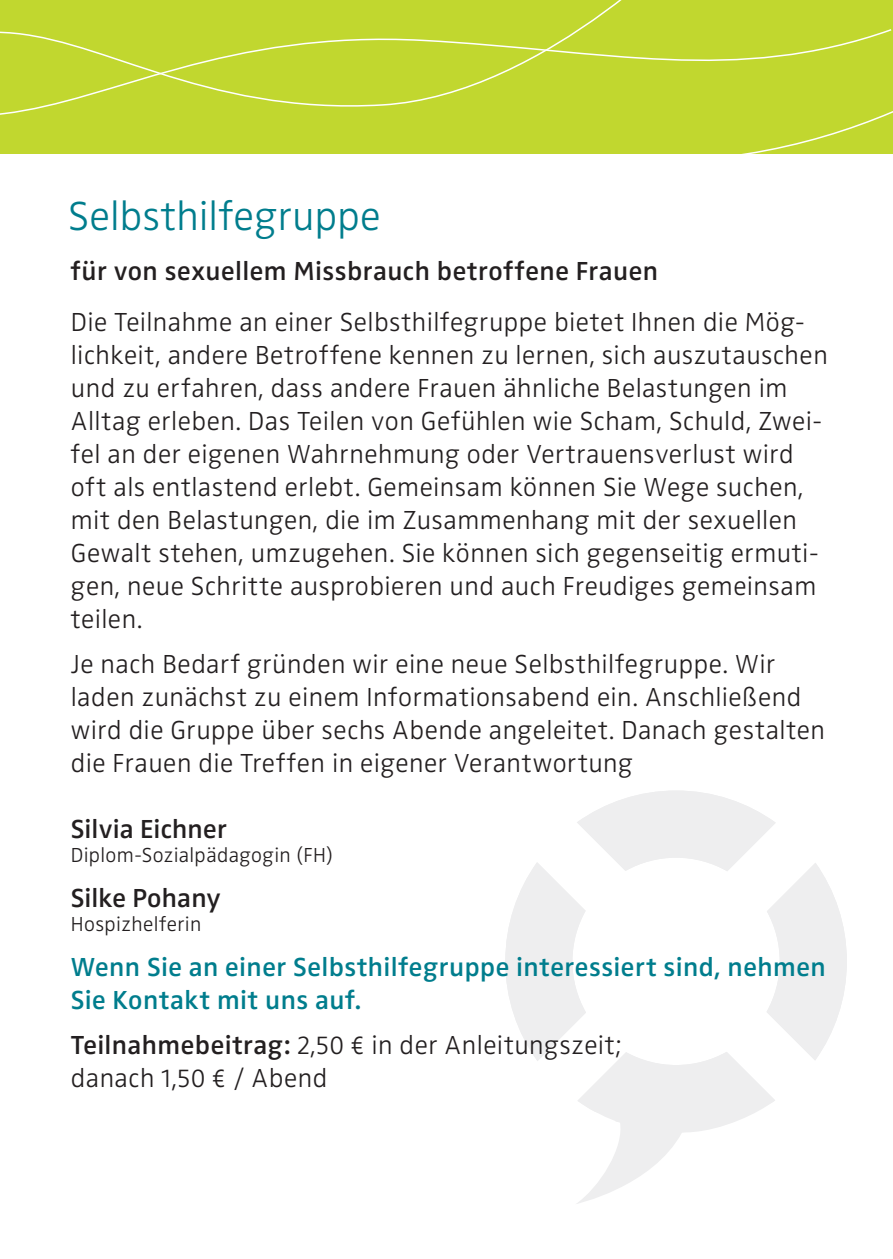
<style>
.page{position:relative;width:893px;height:1259px;background:#fff}
.page>*{position:absolute;margin:0;border:0;box-sizing:border-box;transform-origin:0 0}
.t1{font:42px "Zwo Light LF";letter-spacing:.005em;color:#007d8d}
.t2{font:300 27px/33px "Zwo";letter-spacing:.015em;color:#231f20}
.t3{font:600 27px/33px "Zwo";letter-spacing:.02em;color:#007d8d}
.t4{font:600 27px "Zwo";letter-spacing:.01em;color:#231f20}
.t5{font:27px/33px "Zwo Light LF";letter-spacing:.015em;color:#231f20}
.t6{font:300 21px "Zwo";letter-spacing:.015em;color:#231f20}
.s1{font-family:"Zwo";font-weight:600}
</style>
<div class="page">
<svg style="left:577px;top:1135px;width:103px;height:69px"></svg>
<svg style="left:505px;top:790px;width:342px;height:345px"></svg>
<hr style="left:892px;top:0;width:1px;height:623px;background:#c1d72f">
<hr style="left:892px;top:653px;width:1px;height:333px;background:#0f405f">
<hr style="left:892px;top:592px;width:1px;height:69px;background:#007d8d">
<div style="left:0;top:0;width:893px;height:153px;background:#c1d72f"></div>
<svg style="left:149px;top:0;width:525px;height:107px"></svg>
<svg style="left:0;top:31px;width:149px;height:84px"></svg>
<svg style="left:674px;top:29px;width:219px;height:491px"></svg>
<h1 class="t1" style="left:68px;top:192px;width:314px">Selbsthilfegruppe</h1>
<p class="t4" style="left:71px;top:255px;width:589px">für von sexuellem Missbrauch betroffene Frauen</p>
<p class="t2" style="left:71px;top:305px;width:758px">Die Teilnahme an einer Selbsthilfegruppe bietet Ihnen die Mög&shy;lichkeit, andere Betroffene kennen zu lernen, sich auszutauschen und zu erfahren, dass andere Frauen ähnliche Belastungen im Alltag erleben. Das Teilen von Gefühlen wie Scham, Schuld, Zwei&shy;fel an der eigenen Wahrnehmung oder Vertrauensverlust wird oft als entlastend erlebt. Gemeinsam können Sie Wege suchen, mit den Belastungen, die im Zusammenhang mit der sexuellen Gewalt stehen, umzugehen. Sie können sich gegenseitig ermuti&shy;gen, neue Schritte ausprobieren und auch Freudiges gemeinsam teilen.</p>
<p class="t2" style="left:71px;top:647px;width:756px">Je nach Bedarf gründen wir eine neue Selbsthilfegruppe. Wir laden zunächst zu einem Informationsabend ein. Anschließend wird die Gruppe über sechs Abende angeleitet. Danach gestalten die Frauen die Treffen in eigener Verantwortung</p>
<p class="t4" style="left:71px;top:813px;width:157px">Silvia Eichner</p>
<p class="t6" style="left:71px;top:843px;width:264px">Diplom-Sozialpädagogin (FH)</p>
<p class="t4" style="left:71px;top:882px;width:151px">Silke Pohany</p>
<p class="t6" style="left:71px;top:912px;width:132px">Hospizhelferin</p>
<p class="t3" style="left:71px;top:950px;width:756px">Wenn Sie an einer Selbsthilfegruppe interessiert sind, nehmen<br>Sie Kontakt mit uns auf.</p>
<p class="t5" style="left:71px;top:1028px;width:552px"><span class="s1">Teilnahmebeitrag:</span> 2,50 € in der Anleitungszeit; danach 1,50 € / Abend</p>
</div>
